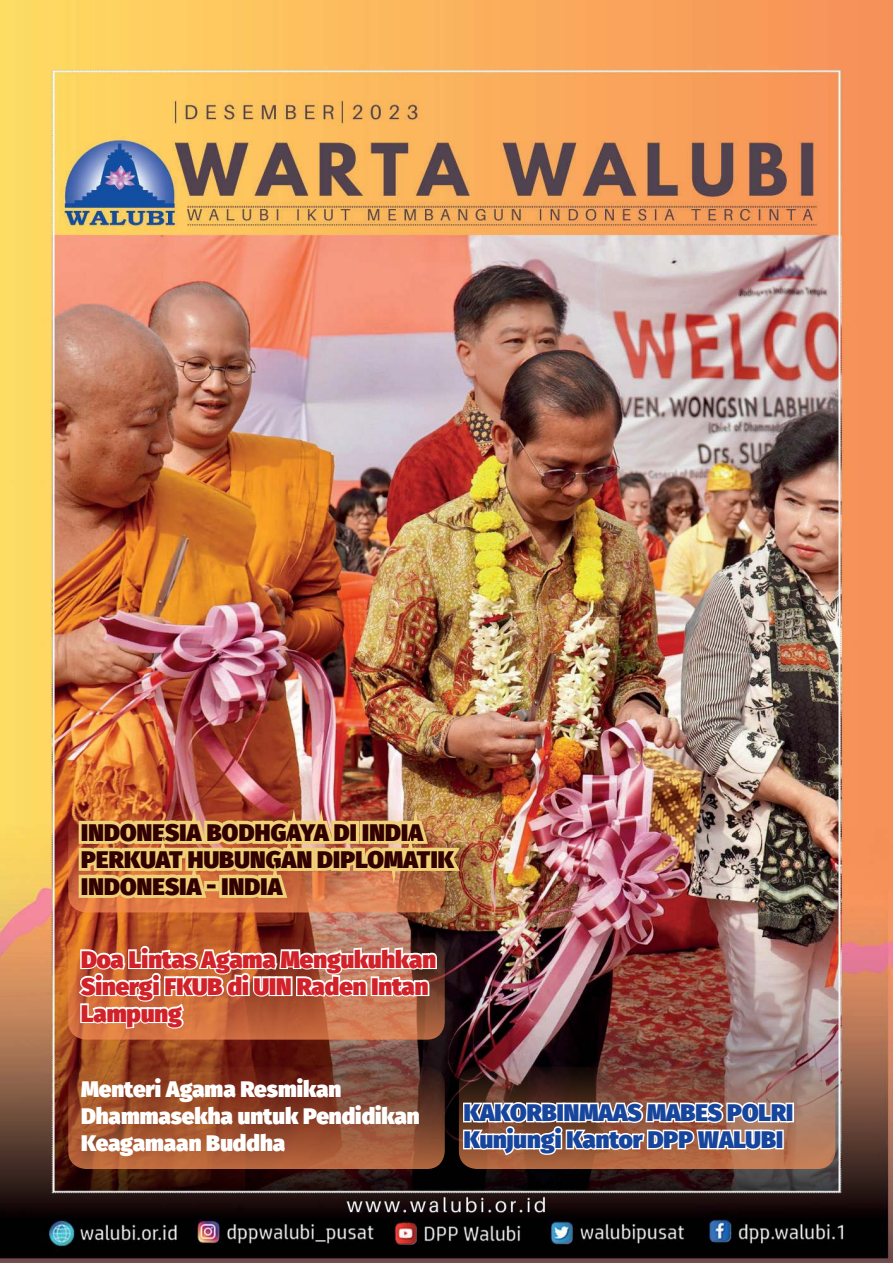
<style>
.page{position:relative;width:893px;height:1263px;background:#fff}
.page>*{position:absolute;margin:0;border:0;box-sizing:border-box;transform-origin:0 0}
.t1{font:900 24px/27px "Fira Sans";letter-spacing:.01em;color:#300}
.t2{font:900 24px/27px "Fira Sans";color:#d12229}
.t3{font:900 24px/27px "Fira Sans";color:#18459c}
.t4{font:900 22.5px/27px "Fira Sans";color:#fff}
</style>
<div class="page">
<img style="left:0;top:0;width:893px;height:1263px">
<svg style="left:459px;top:1067px;width:376px;height:102px"></svg>
<img style="left:65px;top:614px;width:727px;height:566px">
<p class="t1" style="left:81px;top:819px;width:374px">INDONESIA BODHGAYA DI INDIA<br>PERKUAT HUBUNGAN DIPLOMATIK<br>INDONESIA - INDIA</p>
<p class="t2" style="left:81px;top:946px;width:357px">Doa Lintas Agama Mengukuhkan<br>Sinergi FKUB di UIN Raden Intan<br>Lampung</p>
<p class="t4" style="left:81px;top:1075px;width:340px">Menteri Agama Resmikan<br>Dhammasekha untuk Pendidikan<br>Keagamaan Buddha</p>
<p class="t3" style="left:464px;top:1099px;width:331px">KAKORBINMAAS MABES POLRI<br>Kunjungi Kantor DPP WALUBI</p>
</div>
